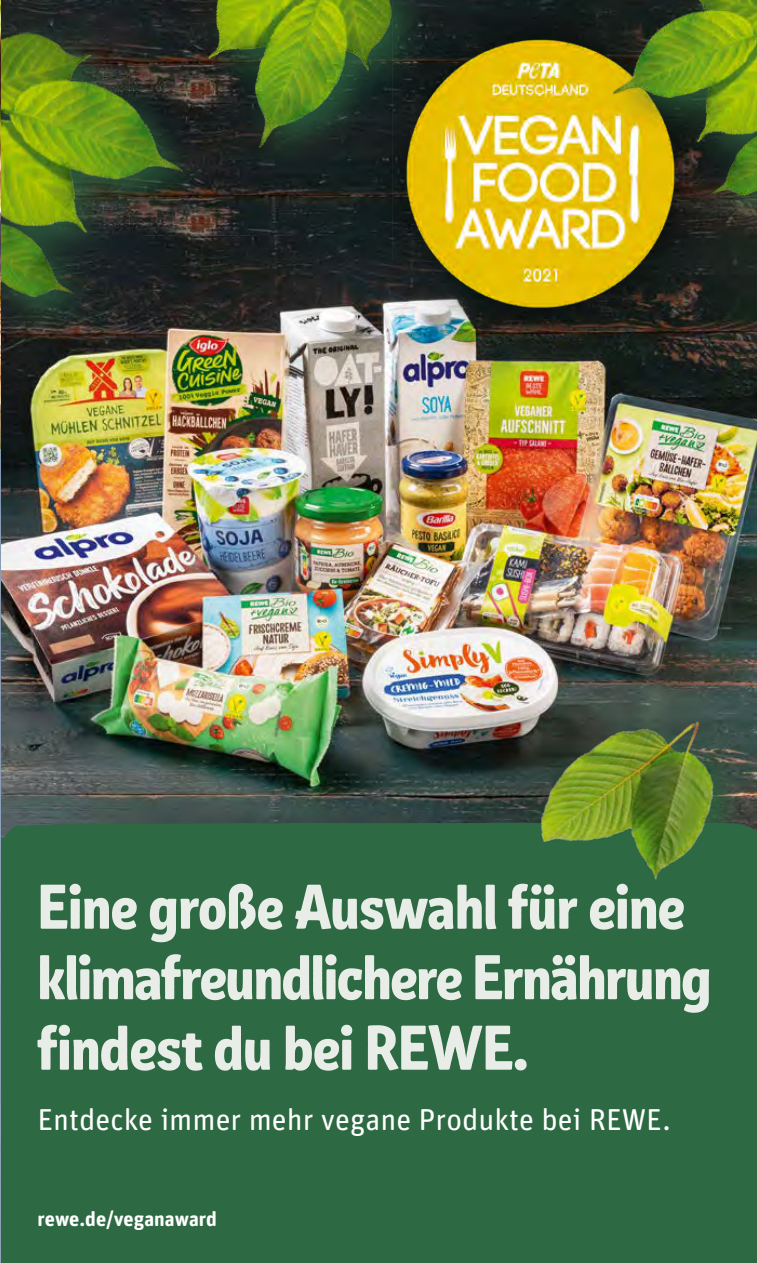
<style>
.page{position:relative;width:757px;height:1263px;background:#fff}
.page>*{position:absolute;margin:0;border:0;box-sizing:border-box;transform-origin:0 0}
.t1{font:700 63px/70.5px "REWE Mato";letter-spacing:-.02em;color:#e9ede8}
.t2{font:30.3px "Unit Rounded OT";color:#fff}
.t3{font:700 20.4px "Unit Rounded OT";color:#fff}
</style>
<div class="page">
<img style="left:1px;top:0;width:756px;height:821px">
<div style="left:342px;top:0;width:397px;height:371px;background:#000;opacity:.75"></div>
<img style="left:393px;top:26px;width:296px;height:296px">
<div style="left:601px;top:0;width:156px;height:234px;background:#2d6942;opacity:.75"></div>
<img style="left:505px;top:0;width:252px;height:215px">
<div style="left:0;top:18px;width:217px;height:320px;background:#2d6942;opacity:.75"></div>
<img style="left:1px;top:18px;width:313px;height:305px">
<div style="left:198px;top:0;width:233px;height:184px;background:#2d6942;opacity:.75"></div>
<img style="left:208px;top:0;width:184px;height:261px">
<div style="left:576px;top:1125px;width:181px;height:138px;background:#2d6942"></div>
<div style="left:16px;top:1125px;width:560px;height:138px;background:#2d6942"></div>
<div style="left:576px;top:1039px;width:181px;height:86px;background:#2d6942"></div>
<div style="left:16px;top:821px;width:560px;height:304px;background:#2d6942"></div>
<img style="left:493px;top:693px;width:264px;height:346px">
<img style="left:0;top:0;width:1px;height:377px">
<svg style="left:0;top:377px;width:16px;height:886px;background:#3d5c49"></svg>
<img style="left:0;top:404px;width:1px;height:859px">
<p class="t1" style="left:37px;top:866px;width:676px">Eine große Auswahl für eine klimafreundlichere Ernährung findest du bei REWE.</p>
<p class="t2" style="left:37px;top:1101px;width:635px">Entdecke immer mehr vegane Produkte bei REWE.</p>
<p class="t3" style="left:37px;top:1206px;width:181px">rewe.de/veganaward</p>
</div>
